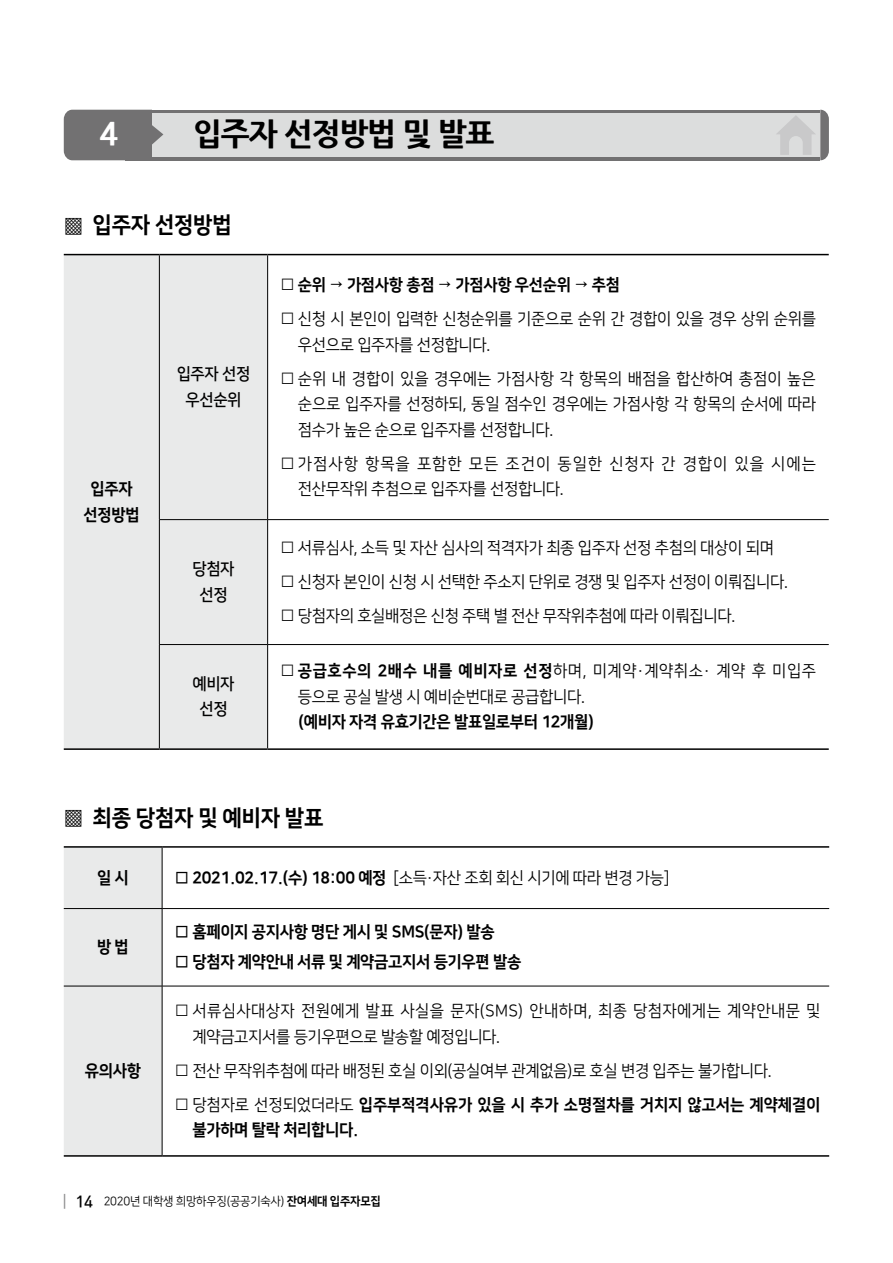
<style>
.page{position:relative;width:893px;height:1263px;background:#fff}
.page>*{position:absolute;margin:0;border:0;box-sizing:border-box;transform-origin:0 0}
.t1{font:800 31.5px "Nanum Gothic";letter-spacing:-.04em;color:#000}
.t2{font:800 31.5px "Nanum Gothic";color:#fff}
.t3{font:22.5px "Nanum Square OTFEB";letter-spacing:-.015em;color:#000;scale:.95 1}
.t4{font:16.5px/25.5px "Nanum Square OTFR";letter-spacing:-.02em;color:#000;scale:.95 1}
.t5{font:16.5px/25.5px "Nanum Square OTFEB";letter-spacing:-.02em;color:#000;text-align:center;scale:.95 1}
.t6{font:16.5px/25.5px "Nanum Square OTFR";letter-spacing:.03em;color:#000;scale:.95 1}
.t7{font:16.5px/25.5px "Nanum Square OTFR";letter-spacing:.06em;color:#000;scale:.95 1}
.t8{font:16.5px/25.5px "Nanum Square OTFB";letter-spacing:-.02em;color:#000;text-align:center;scale:.95 1}
.t9{font:12px "Nanum Square OTFR";letter-spacing:-.02em;color:#000;scale:.95 1}
.s1{font-family:"Nanum Square EB"}
.s2{font-family:"Nanum Square OTFR"}
.s3{font-family:"Nanum Square OTFEB"}
.s4{font-family:"Rix Head M";font-size:15px}
</style>
<div class="page">
<svg style="left:64px;top:1194px;width:1px;height:15px"></svg>
<div style="left:125px;top:110px;width:695px;height:50px;background:#727172"></div>
<div style="left:125px;top:113px;width:695px;height:44px;background:#dcdddd"></div>
<svg style="left:64px;top:110px;width:99px;height:50px;background:#7a797a"></svg>
<svg style="left:777px;top:110px;width:52px;height:50px"></svg>
<div style="left:64px;top:255px;width:203px;height:493px;background:#e9eaea"></div>
<hr style="left:159px;top:255px;width:1px;height:264px;background:#000">
<hr style="left:267px;top:255px;width:1px;height:264px;background:#000">
<hr style="left:159px;top:519px;width:109px;height:1px;background:#000">
<hr style="left:159px;top:520px;width:1px;height:124px;background:#000">
<hr style="left:268px;top:519px;width:561px;height:1px;background:#000">
<hr style="left:267px;top:520px;width:1px;height:124px;background:#000">
<hr style="left:159px;top:644px;width:109px;height:1px;background:#000">
<hr style="left:159px;top:645px;width:1px;height:103px;background:#000">
<hr style="left:268px;top:644px;width:561px;height:1px;background:#000">
<hr style="left:267px;top:645px;width:1px;height:103px;background:#000">
<hr style="left:64px;top:254px;width:95px;height:1px;background:#000">
<hr style="left:64px;top:748px;width:95px;height:2px;background:#000">
<hr style="left:159px;top:254px;width:109px;height:1px;background:#000">
<hr style="left:268px;top:254px;width:561px;height:1px;background:#000">
<hr style="left:159px;top:748px;width:109px;height:2px;background:#000">
<hr style="left:268px;top:748px;width:561px;height:2px;background:#000">
<div style="left:64px;top:848px;width:98px;height:307px;background:#e9eaea"></div>
<hr style="left:162px;top:848px;width:1px;height:60px;background:#000">
<hr style="left:64px;top:908px;width:98px;height:1px;background:#000">
<hr style="left:162px;top:908px;width:667px;height:1px;background:#000">
<hr style="left:162px;top:909px;width:1px;height:77px;background:#000">
<hr style="left:64px;top:986px;width:98px;height:1px;background:#000">
<hr style="left:162px;top:986px;width:667px;height:1px;background:#000">
<hr style="left:162px;top:986px;width:1px;height:169px;background:#000">
<hr style="left:64px;top:846px;width:98px;height:2px;background:#000">
<hr style="left:162px;top:846px;width:667px;height:2px;background:#000">
<hr style="left:64px;top:1155px;width:98px;height:2px;background:#000">
<hr style="left:162px;top:1155px;width:667px;height:2px;background:#000">
<h1 class="t2" style="left:99px;top:117px;width:20px">4</h1>
<h1 class="t1" style="left:193px;top:117px;width:303px">입주자 선정방법 및 발표</h1>
<h2 class="t3" style="left:64px;top:213px;width:178px"><span class="s1">▩</span> 입주자 선정방법</h2>
<p class="t5" style="left:84px;top:476px;width:61px">입주자 선정방법</p>
<p class="t8" style="left:177px;top:362px;width:79px">입주자 선정 우선순위</p>
<p class="t8" style="left:192px;top:556px;width:46px">당첨자 선정</p>
<p class="t8" style="left:192px;top:671px;width:46px">예비자 선정</p>
<p class="t5" style="left:280px;top:272px;width:359px"><span class="s2">□</span> 순위 → 가점사항 총점 → 가점사항 우선순위 → 추첨</p>
<p class="t4" style="left:298px;top:306px;width:547px;text-indent:-18px">□ 신청 시 본인이 입력한 신청순위를 기준으로 순위 간 경합이 있을 경우 상위 순위를 우선으로 입주자를 선정합니다.</p>
<p class="t4" style="left:298px;top:366px;width:547px;text-align:justify;text-indent:-18px">□ 순위 내 경합이 있을 경우에는 가점사항 각 항목의 배점을 합산하여 총점이 높은 순으로 입주자를 선정하되, 동일 점수인 경우에는 가점사항 각 항목의 순서에 따라 점수가 높은 순으로 입주자를 선정합니다.</p>
<p class="t7" style="left:298px;top:451px;width:547px;text-indent:-18px">□ 가점사항 항목을 포함한 모든 조건이 동일한 신청자 간 경합이 있을 시에는 전산무작위 추첨으로 입주자를 선정합니다.</p>
<p class="t4" style="left:280px;top:535px;width:521px">□ 서류심사, 소득 및 자산 심사의 적격자가 최종 입주자 선정 추첨의 대상이 되며</p>
<p class="t4" style="left:280px;top:569px;width:536px">□ 신청자 본인이 신청 시 선택한 주소지 단위로 경쟁 및 입주자 선정이 이뤄집니다.</p>
<p class="t4" style="left:280px;top:603px;width:480px">□ 당첨자의 호실배정은 신청 주택 별 전산 무작위추첨에 따라 이뤄집니다.</p>
<p class="t4" style="left:298px;top:659px;width:547px;text-indent:-18px">□ <span class="s3">공급호수의 2배수 내를 예비자로 선정</span>하며, 미계약·계약취소· 계약 후 미입주 등으로 공실 발생 시 예비순번대로 공급합니다.</p>
<p class="t5" style="left:298px;top:709px;width:312px">(예비자 자격 유효기간은 발표일로부터 12개월)</p>
<h2 class="t3" style="left:64px;top:805px;width:275px"><span class="s1">▩</span> 최종 당첨자 및 예비자 발표</h2>
<p class="t5" style="left:97px;top:865px;width:35px">일 시</p>
<p class="t5" style="left:175px;top:865px;width:522px">□ 2021.02.17.(수) 18:00 예정 <span class="s2">[소득·자산 조회 회신 시기에 따라 변경 가능]</span></p>
<p class="t5" style="left:97px;top:934px;width:35px">방 법</p>
<p class="t5" style="left:85px;top:1058px;width:61px">유의사항</p>
<p class="t5" style="left:175px;top:919px;width:338px">□ 홈페이지 공지사항 명단 게시 및 SMS(문자) 발송</p>
<p class="t5" style="left:175px;top:949px;width:366px">□ 당첨자 계약안내 서류 및 계약금고지서 등기우편 발송</p>
<p class="t6" style="left:192px;top:999px;width:663px;text-indent:-18px">□ 서류심사대상자 전원에게 발표 사실을 문자(SMS) 안내하며, 최종 당첨자에게는 계약안내문 및 계약금고지서를 등기우편으로 발송할 예정입니다.</p>
<p class="t4" style="left:175px;top:1058px;width:630px">□ 전산 무작위추첨에 따라 배정된 호실 이외(공실여부 관계없음)로 호실 변경 입주는 불가합니다.</p>
<p class="t5" style="left:192px;top:1092px;width:663px;text-align:left;text-indent:-18px"><span class="s2">□ 당첨자로 선정되었더라도</span> 입주부적격사유가 있을 시 추가 소명절차를 거치지 않고서는 계약체결이 불가하며 탈락 처리합니다.</p>
<p class="t9" style="left:75px;top:1195px;width:323px"><span class="s4">14</span> 2020년 대학생 희망하우징(공공기숙사) <span class="s3">잔여세대 입주자모집</span></p>
</div>
